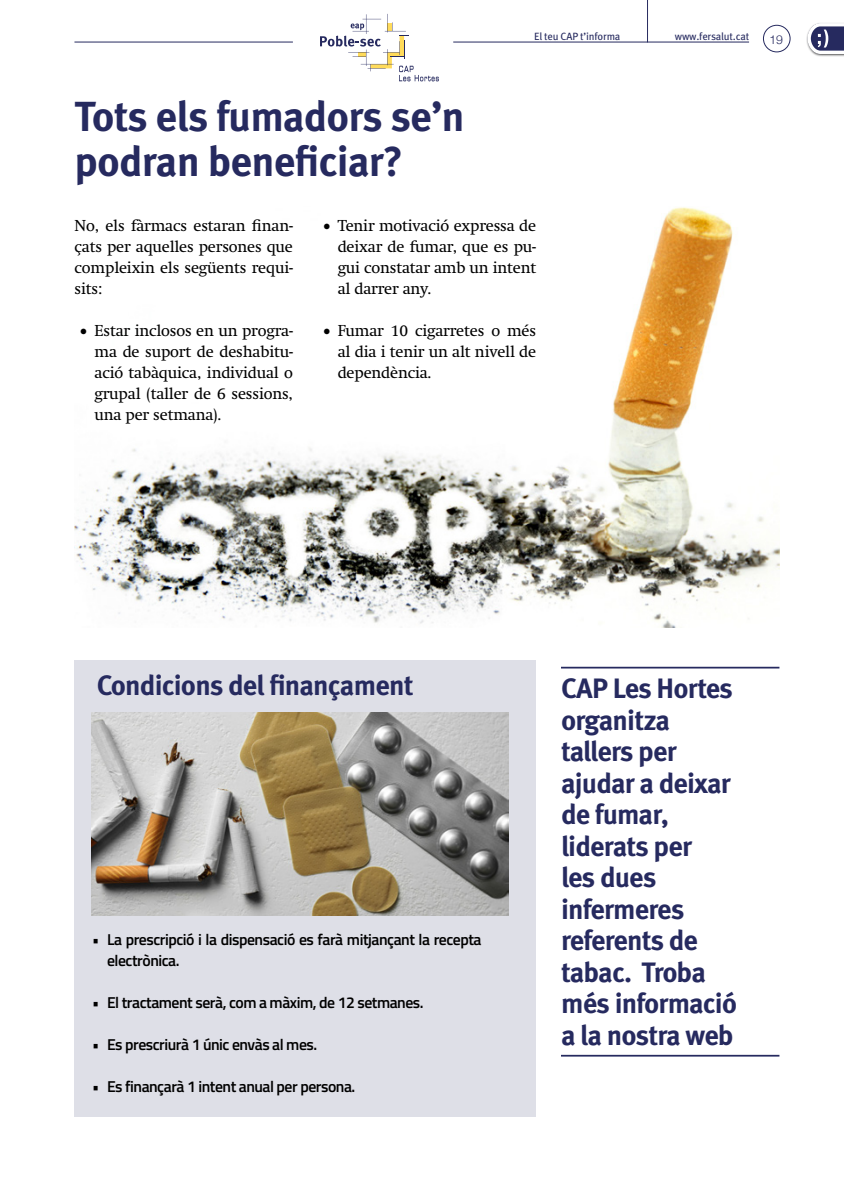
<style>
.page{position:relative;width:844px;height:1191px;background:#fff}
.page>*{position:absolute;margin:0;border:0;box-sizing:border-box;transform-origin:0 0}
.t1{font:700 42px/45.5px "Meta Pro";letter-spacing:-.02em;color:#262a5f}
.t2{font:700 28px/31.5px "Meta Pro";letter-spacing:-.03em;color:#262a5f}
.t3{font:15.75px/21px "Swift";letter-spacing:-.01em;color:#000;text-align:justify}
.t4{font:600 15.75px/21px "Titillium Web";letter-spacing:-.03em;color:#000}
.t5{font:300 12.25px "Helvetica Neue";color:#262a5f}
.t6{font:10.5px "Meta Pro";letter-spacing:-.015em;color:#262a5f}
.s1{font-family:"Minion Pro";font-size:21px}
</style>
<div class="page">
<hr style="left:453px;top:42px;width:295px;height:1px;background:#262a5f">
<hr style="left:74px;top:42px;width:219px;height:1px;background:#262a5f">
<svg style="left:806px;top:23px;width:37px;height:33px"></svg>
<div style="left:762px;top:25px;width:28px;height:27px;border:1px solid #262a5f;border-radius:50%"></div>
<svg style="left:320px;top:14px;width:119px;height:67px"></svg>
<hr style="left:647px;top:0;width:1px;height:42px;background:#262a5f">
<img style="left:74px;top:207px;width:705px;height:421px">
<div style="left:75px;top:660px;width:461px;height:456px;background:#dedfe7"></div>
<hr style="left:561px;top:667px;width:218px;height:1px;background:#262a5f">
<hr style="left:561px;top:1054px;width:218px;height:2px;background:#262a5f">
<img style="left:91px;top:712px;width:417px;height:204px">
<h1 class="t1" style="left:74px;top:95px;width:392px">Tots els fumadors se’n podran beneficiar?</h1>
<p class="t6" style="left:534px;top:30px;width:88px">El teu CAP t’informa</p>
<p class="t6" style="left:674px;top:30px;width:76px">www.fersalut.cat</p>
<p class="t5" style="left:769px;top:32px;width:15px">19</p>
<p class="t3" style="left:75px;top:215px;width:220px">No, els fàrmacs estaran finan&shy;çats per aquelles persones que compleixin els següents requi&shy;sits:</p>
<p class="t3" style="left:94px;top:320px;width:200px;text-indent:-15px"><span class="s1">•</span> Estar inclosos en un progra&shy;ma de suport de deshabitu&shy;ació tabàquica, individual o grupal (taller de 6 sessions, una per setmana).</p>
<p class="t3" style="left:337px;top:215px;width:200px;text-indent:-15px"><span class="s1">•</span> Tenir motivació expressa de deixar de fumar, que es pu&shy;gui constatar amb un intent al darrer any.</p>
<p class="t3" style="left:337px;top:320px;width:200px;text-indent:-15px"><span class="s1">•</span> Fumar 10 cigarretes o més al dia i tenir un alt nivell de dependència.</p>
<h2 class="t2" style="left:97px;top:670px;width:318px">Condicions del finançament</h2>
<p class="t4" style="left:107px;top:929px;width:376px;text-indent:-15px">• La prescripció i la dispensació es farà mitjançant la recepta electrònica.</p>
<p class="t4" style="left:92px;top:992px;width:333px">• El tractament serà, com a màxim, de 12 setmanes.</p>
<p class="t4" style="left:92px;top:1034px;width:226px">• Es prescriurà 1 únic envàs al mes.</p>
<p class="t4" style="left:92px;top:1076px;width:264px">• Es finançarà 1 intent anual per persona.</p>
<h2 class="t2" style="left:561px;top:673px;width:177px">CAP Les Hortes organitza tallers per ajudar a deixar de fumar, liderats per<br>les dues infermeres referents de tabac. Troba més informació a la nostra web</h2>
</div>
